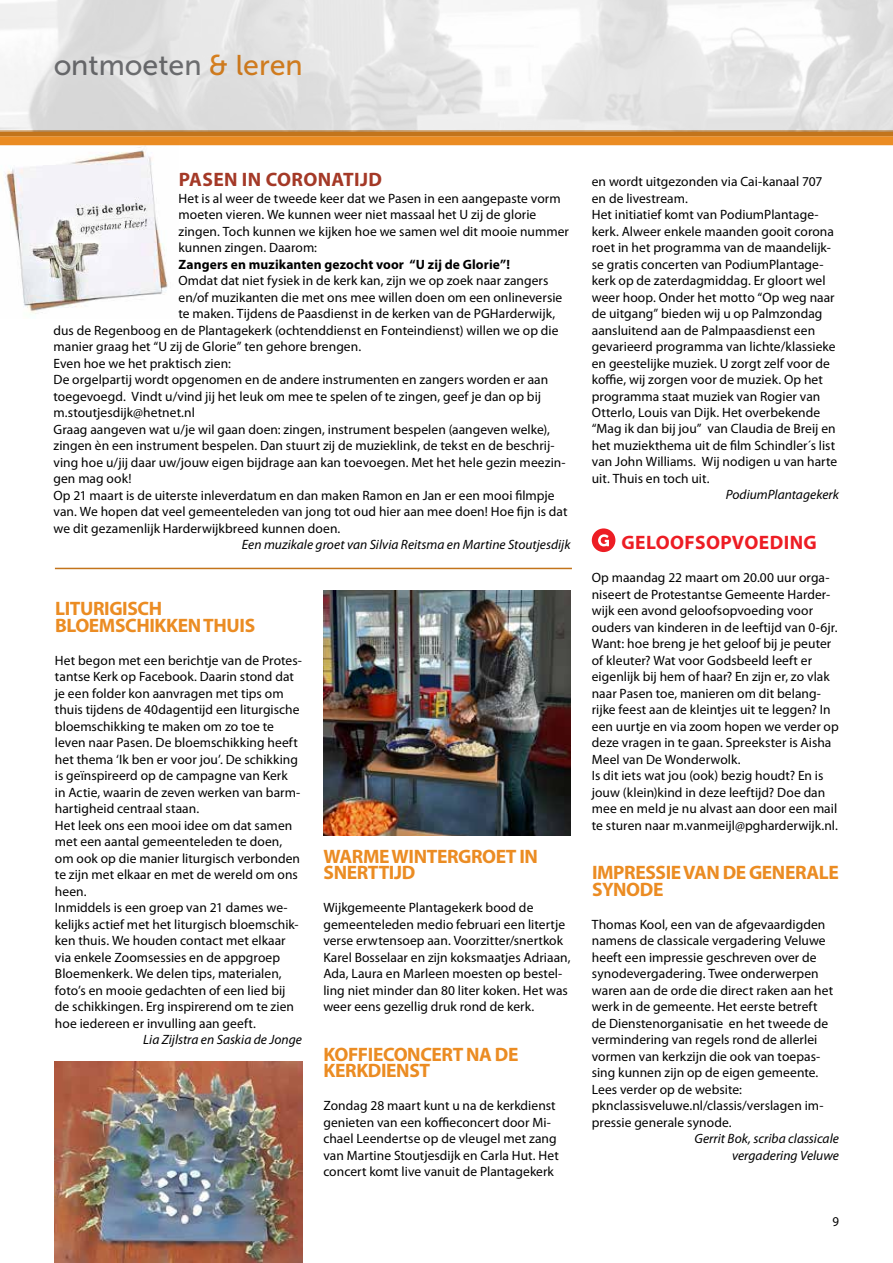
<style>
.page{position:relative;width:893px;height:1263px;background:#fff}
.page>*{position:absolute;margin:0;border:0;box-sizing:border-box;transform-origin:0 0}
.t1{font:28.5px "Museo Sans 500";color:#77787b}
.t2{font:700 19.5px/16.5px "Myriad Pro";letter-spacing:-.02em;color:#eb8c23}
.t3{font:700 19.5px "Myriad Pro";letter-spacing:.02em;color:#ed1d24}
.t4{font:700 19.5px "Myriad Pro";letter-spacing:.02em;color:#a43927}
.t5{font:13.5px/16.5px "Myriad Pro";letter-spacing:.005em;color:#000}
.t6{font:italic 13.5px/16.5px "Myriad Pro";color:#000;text-align:right}
.t7{font:700 13.5px "Myriad Pro";letter-spacing:.005em;color:#000}
.t8{font:13.5px "Myriad Pro";letter-spacing:.005em;color:#000;scale:.95 1}
.s1{color:#eb8c23}
</style>
<div class="page">
<div style="left:0;top:136px;width:893px;height:9px;background:#eb8c23"></div>
<div style="left:0;top:130px;width:893px;height:6px;background:#c2741b"></div>
<img style="left:0;top:0;width:893px;height:132px">
<hr style="left:55px;top:568px;width:517px;height:1px;background:#c2741b">
<svg style="left:592px;top:528px;width:23px;height:24px"></svg>
<img style="left:0;top:145px;width:179px;height:169px">
<img style="left:55px;top:1061px;width:247px;height:202px">
<img style="left:323px;top:590px;width:247px;height:246px">
<h1 class="t1" style="left:54px;top:50px;width:251px">ontmoeten <span class="s1">&amp; leren</span></h1>
<h2 class="t4" style="left:179px;top:167px;width:205px">PASEN IN CORONATIJ D</h2>
<p class="t5" style="left:179px;top:190px;width:392px">Het is al weer de tweede keer dat we Pasen in een aangepaste vorm moeten vieren. We kunnen weer niet massaal het U zij de glorie zingen. Toch kunnen we kijken hoe we samen wel dit mooie nummer kunnen zingen. Daarom:</p>
<p class="t7" style="left:179px;top:255px;width:333px">ZANGERS EN MUZIKANTEN GEZOCHT VOOR “U ZIJ DE GLORIE”!</p>
<p class="t5" style="left:178px;top:272px;width:372px">Omdat dat niet fysiek in de kerk kan, zijn we op zoek naar zangers</p>
<p class="t5" style="left:178px;top:288px;width:385px">en/of muzikanten die met ons mee willen doen om een onlineversie</p>
<p class="t5" style="left:178px;top:305px;width:378px">te maken. Tijdens de Paasdienst in de kerken van de PGHarderwijk,</p>
<p class="t5" style="left:54px;top:321px;width:506px">dus de Regenboog en de Plantagekerk (ochtenddienst en Fonteindienst) willen we op die</p>
<p class="t5" style="left:54px;top:338px;width:309px">manier graag het “U zij de Glorie” ten gehore brengen.</p>
<p class="t5" style="left:54px;top:354px;width:179px">Even hoe we het praktisch zien:</p>
<p class="t5" style="left:54px;top:371px;width:496px">De orgelpartij wordt opgenomen en de andere instrumenten en zangers worden er aan</p>
<p class="t5" style="left:54px;top:387px;width:489px">toegevoegd. Vindt u/vind jij het leuk om mee te spelen of te zingen, geef je dan op bij</p>
<p class="t5" style="left:54px;top:404px;width:143px">m.stoutjesdijk@hetnet.nl</p>
<p class="t5" style="left:54px;top:420px;width:498px">Graag aangeven wat u/je wil gaan doen: zingen, instrument bespelen (aangeven welke),</p>
<p class="t5" style="left:54px;top:437px;width:503px">zingen èn een instrument bespelen. Dan stuurt zij de muzieklink, de tekst en de beschrij-</p>
<p class="t5" style="left:54px;top:453px;width:514px">ving hoe u/jij daar uw/jouw eigen bijdrage aan kan toevoegen. Met het hele gezin meezin-</p>
<p class="t5" style="left:54px;top:470px;width:79px">gen mag ook!</p>
<p class="t5" style="left:54px;top:486px;width:503px">Op 21 maart is de uiterste inleverdatum en dan maken Ramon en Jan er een mooi filmpje</p>
<p class="t5" style="left:54px;top:503px;width:516px">van. We hopen dat veel gemeenteleden van jong tot oud hier aan mee doen! Hoe fijn is dat</p>
<p class="t5" style="left:54px;top:519px;width:288px">we dit gezamenlijk Harderwijkbreed kunnen doen.</p>
<p class="t6" style="left:242px;top:536px;width:330px">Een muzikale groet van Silvia Reitsma en Martine Stoutjesdijk</p>
<h2 class="t2" style="left:55px;top:600px;width:193px">LITURIGISCH<br>BLOEMSCHI KKEN THUIS</h2>
<p class="t5" style="left:55px;top:652px;width:248px">Het begon met een berichtje van de Protes&shy;tantse Kerk op Facebook. Daarin stond dat je een folder kon aanvragen met tips om thuis tijdens de 40dagentijd een liturgische bloemschikking te maken om zo toe te leven naar Pasen. De bloemschikking heeft het thema ‘Ik ben er voor jou’. De schikking is geïnspireerd op de campagne van Kerk<br>in Actie, waarin de zeven werken van barm&shy;hartigheid centraal staan.<br>Het leek ons een mooi idee om dat samen met een aantal gemeenteleden te doen, om ook op die manier liturgisch verbonden te zijn met elkaar en met de wereld om ons heen.<br>Inmiddels is een groep van 21 dames we&shy;kelijks actief met het liturgisch bloemschik&shy;ken thuis. We houden contact met elkaar via enkele Zoomsessies en de appgroep Bloemenkerk. We delen tips, materialen, foto’s en mooie gedachten of een lied bij de schikkingen. Erg inspirerend om te zien hoe iedereen er invulling aan geeft.</p>
<p class="t6" style="left:143px;top:1031px;width:160px">Lia Zijlstra en Saskia de Jonge</p>
<h2 class="t2" style="left:324px;top:847px;width:213px">WARME WINTERGROET IN<br>SNERTTIJD</h2>
<p class="t5" style="left:323px;top:899px;width:249px">Wijkgemeente Plantagekerk bood de gemeenteleden medio februari een litertje verse erwtensoep aan. Voorzitter/snertkok Karel Bosselaar en zijn koksmaatjes Adriaan, Ada, Laura en Marleen moesten op bestel&shy;ling niet minder dan 80 liter koken. Het was weer eens gezellig druk rond de kerk.</p>
<h2 class="t2" style="left:324px;top:1045px;width:34px">KOFFIE</h2>
<h2 class="t2" style="left:324px;top:1045px;width:194px;text-indent:59px">CONCERT NA DE<br>KERKDIENST</h2>
<p class="t5" style="left:323px;top:1097px;width:237px">Zondag 28 maart kunt u na de kerkdienst genieten van een koffieconcert door Mi&shy;chael Leendertse op de vleugel met zang van Martine Stoutjesdijk en Carla Hut. Het concert komt live vanuit de Plantagekerk</p>
<p class="t5" style="left:592px;top:173px;width:247px">en wordt uitgezonden via Cai-kanaal 707 en de livestream.<br>Het initiatief komt van PodiumPlantage&shy;kerk. Alweer enkele maanden gooit corona roet in het programma van de maandelijk&shy;se gratis concerten van PodiumPlantage&shy;kerk op de zaterdagmiddag. Er gloort wel weer hoop. Onder het motto “Op weg naar de uitgang” bieden wij u op Palmzondag aansluitend aan de Palmpaasdienst een gevarieerd programma van lichte/klassieke en geestelijke muziek. U zorgt zelf voor de koffie, wij zorgen voor de muziek. Op het programma staat muziek van Rogier van Otterlo, Louis van Dijk. Het overbekende “Mag ik dan bij jou” van Claudia de Breij en het muziekthema uit de film Schindler´s list van John Williams. Wij nodigen u van harte uit. Thuis en toch uit.</p>
<p class="t6" style="left:726px;top:486px;width:115px">PodiumPlantagekerk</p>
<h2 class="t3" style="left:622px;top:530px;width:197px">GELOOFS-OPVOEDING</h2>
<p class="t5" style="left:592px;top:569px;width:248px">Op maandag 22 maart om 20.00 uur orga&shy;niseert de Protestantse Gemeente Harder&shy;wijk een avond geloofsopvoeding voor ouders van kinderen in de leeftijd van 0-6jr.<br>Want: hoe breng je het geloof bij je peuter of kleuter? Wat voor Godsbeeld leeft er eigenlijk bij hem of haar? En zijn er, zo vlak naar Pasen toe, manieren om dit belang&shy;rijke feest aan de kleintjes uit te leggen? In een uurtje en via zoom hopen we verder op deze vragen in te gaan. Spreekster is Aisha Meel van De Wonderwolk.<br>Is dit iets wat jou (ook) bezig houdt? En is jouw (klein)kind in deze leeftijd? Doe dan mee en meld je nu alvast aan door een mail te sturen naar m.vanmeijl@pgharderwijk.nl.</p>
<h2 class="t2" style="left:592px;top:864px;width:32px">IMPRESSIE</h2>
<h2 class="t2" style="left:683px;top:864px;width:155px">VAN DE GENERALE</h2>
<h2 class="t2" style="left:592px;top:880px;width:71px">SYNODE</h2>
<p class="t5" style="left:592px;top:916px;width:243px">Thomas Kool, een van de afgevaardigden namens de classicale vergadering Veluwe heeft een impressie geschreven over de synodevergadering. Twee onderwerpen waren aan de orde die direct raken aan het werk in de gemeente. Het eerste betreft de Dienstenorganisatie en het tweede de vermindering van regels rond de allerlei vormen van kerkzijn die ook van toepas&shy;sing kunnen zijn op de eigen gemeente.<br>Lees verder op de website: pknclassisveluwe.nl/classis/verslagen im&shy;pressie generale synode.</p>
<p class="t6" style="left:695px;top:1130px;width:146px">Gerrit Bok, scriba classicale vergadering Veluwe</p>
<p class="t8" style="left:832px;top:1213px;width:8px">9</p>
</div>
